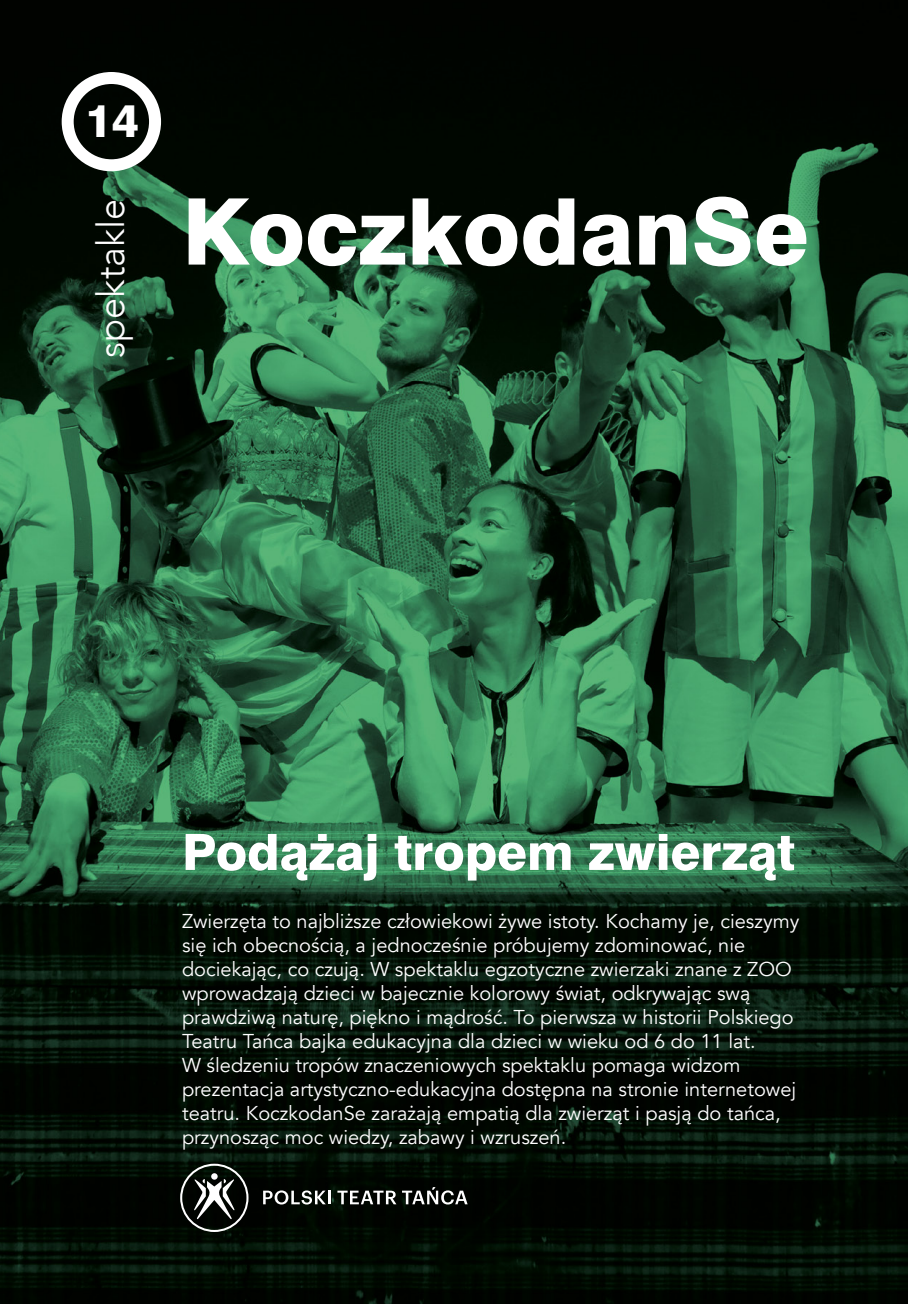
<style>
.page{position:relative;width:908px;height:1304px;background:#fff}
.page>*{position:absolute;margin:0;border:0;box-sizing:border-box;transform-origin:0 0}
.t1{font:92px "Swis 721 Hv EU";color:#fff}
.t2{font:50px "Swis 721 Hv EU";color:#fff}
.t3{font:46px "Swis 721 Hv EU";color:#fff}
.t4{font:300 38px "Avenir";color:#fff}
.t5{font:20px/24px "Avenir";color:#fff}
</style>
<div class="page">
<img style="left:0;top:0;width:907px;height:1304px">
<div style="left:62px;top:72px;width:99px;height:99px;border:12px solid #fff;border-radius:50%"></div>
<svg style="left:263px;top:1190px;width:67px;height:14px"></svg>
<svg style="left:337px;top:1191px;width:59px;height:13px"></svg>
<svg style="left:402px;top:1187px;width:65px;height:17px"></svg>
<svg style="left:180px;top:1164px;width:68px;height:68px"></svg>
<h3 class="t3" style="left:85px;top:93px;width:56px">14</h3>
<h3 class="t4" style="left:86px;top:358px;width:161px;rotate:-90deg">spektakle</h3>
<h1 class="t1" style="left:182px;top:176px;width:628px">KoczkodanSe</h1>
<h2 class="t2" style="left:182px;top:822px;width:614px">Podążaj tropem zwierząt</h2>
<p class="t5" style="left:182px;top:910px;width:618px">Zwierzęta to najbliższe człowiekowi żywe istoty. Kochamy je, cieszymy się ich obecnością, a jednocześnie próbujemy zdominować, nie dociekając, co czują. W spektaklu egzotyczne zwierzaki znane z ZOO wprowadzają dzieci w bajecznie kolorowy świat, odkrywając swą prawdziwą naturę, piękno i mądrość. To pierwsza w historii Polskiego Teatru Tańca bajka edukacyjna dla dzieci w wieku od 6 do 11 lat.<br>W śledzeniu tropów znaczeniowych spektaklu pomaga widzom prezentacja artystyczno-edukacyjna dostępna na stronie internetowej teatru. KoczkodanSe zarażają empatią dla zwierząt i pasją do tańca, przynosząc moc wiedzy, zabawy i wzruszeń.</p>
</div>
